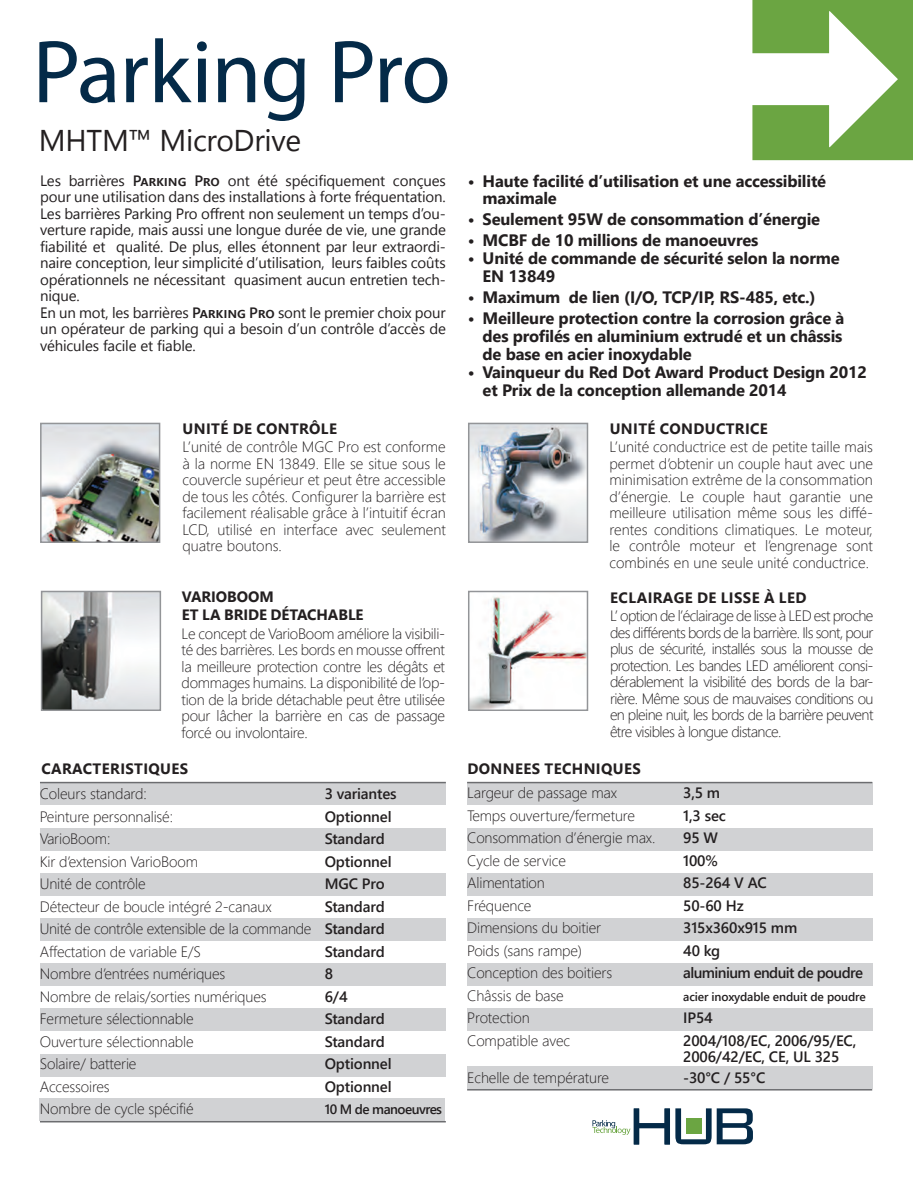
<style>
.page{position:relative;width:913px;height:1183px;background:#fff}
.page>*{position:absolute;margin:0;border:0;box-sizing:border-box;transform-origin:0 0}
.t1{font:90px "Myriad Pro";letter-spacing:-.01em;color:#042a48}
.t2{font:30px "Segoe UI";letter-spacing:-.01em;color:#231f20}
.t3{font:700 16.5px/18px "Segoe UI";letter-spacing:-.01em;color:#231f20}
.t4{font:300 15px/16.5px "Segoe UI";letter-spacing:-.01em;color:#231f20;text-align:justify}
.t5{font:15px/16.5px "Segoe UI";letter-spacing:-.01em;color:#231f20}
.t6{font:600 15px/16.5px "Segoe UI";letter-spacing:-.01em;color:#231f20}
.t7{font:700 15px "Segoe UI";letter-spacing:.025em;color:#231f20}
.t8{font:700 15px/18.6px "Segoe UI";letter-spacing:-.005em;color:#231f20}
.t9{font:600 15px "Segoe UI";letter-spacing:-.04em;color:#231f20}
.t10{font:600 13.5px "Segoe UI";letter-spacing:-.04em;color:#231f20}
.t11{font:600 12px "Segoe UI";letter-spacing:-.01em;color:#231f20}
.s1{font-weight:600}
</style>
<div class="page">
<svg style="left:592px;top:1108px;width:161px;height:36px"></svg>
<img style="left:43px;top:426px;width:114px;height:114px">
<div style="left:40px;top:423px;width:120px;height:120px;border:2px solid #939598"></div>
<img style="left:471px;top:426px;width:114px;height:114px">
<div style="left:468px;top:423px;width:120px;height:120px;border:2px solid #939598"></div>
<img style="left:471px;top:596px;width:114px;height:112px">
<div style="left:468px;top:591px;width:120px;height:120px;border:2px solid #939598"></div>
<div style="left:467px;top:783px;width:405px;height:22px;background:#d1d2d4"></div>
<div style="left:467px;top:828px;width:405px;height:22px;background:#d1d2d4"></div>
<div style="left:467px;top:873px;width:405px;height:23px;background:#d1d2d4"></div>
<div style="left:467px;top:918px;width:405px;height:23px;background:#d1d2d4"></div>
<div style="left:467px;top:963px;width:405px;height:23px;background:#d1d2d4"></div>
<div style="left:467px;top:1009px;width:405px;height:22px;background:#d1d2d4"></div>
<div style="left:467px;top:1067px;width:405px;height:22px;background:#d1d2d4"></div>
<hr style="left:467px;top:782px;width:405px;height:1px;background:#6c6d70">
<hr style="left:467px;top:1089px;width:405px;height:2px;background:#6c6d70">
<div style="left:40px;top:783px;width:405px;height:22px;background:#d1d2d4"></div>
<div style="left:40px;top:828px;width:405px;height:22px;background:#d1d2d4"></div>
<div style="left:40px;top:873px;width:405px;height:23px;background:#d1d2d4"></div>
<div style="left:40px;top:918px;width:405px;height:23px;background:#d1d2d4"></div>
<div style="left:40px;top:963px;width:405px;height:23px;background:#d1d2d4"></div>
<div style="left:40px;top:1009px;width:405px;height:22px;background:#d1d2d4"></div>
<div style="left:40px;top:1054px;width:405px;height:22px;background:#d1d2d4"></div>
<div style="left:40px;top:1098px;width:405px;height:23px;background:#d1d2d4"></div>
<hr style="left:40px;top:782px;width:406px;height:1px;background:#6c6d70">
<hr style="left:40px;top:1121px;width:406px;height:1px;background:#6c6d70">
<img style="left:44px;top:594px;width:114px;height:114px">
<div style="left:41px;top:591px;width:120px;height:120px;border:2px solid #939598"></div>
<svg style="left:752px;top:0;width:161px;height:160px"></svg>
<h1 class="t1" style="left:33px;top:17px;width:420px">Parking Pro</h1>
<h2 class="t2" style="left:39px;top:118px;width:264px">MHTM™ MicroDrive</h2>
<p class="t5" style="left:40px;top:172px;width:407px">Les barrières <span class="s1">Parking Pro</span> ont été spécifiquement conçues pour une utilisation dans des installations à forte fréquentation.<br>Les barrières Parking Pro offrent non seulement un temps d’ou&shy;verture rapide, mais aussi une longue durée de vie, une grande fiabilité et qualité. De plus, elles étonnent par leur extraordi&shy;naire conception, leur simplicité d’utilisation, leurs faibles coûts opérationnels ne nécessitant quasiment aucun entretien tech&shy;nique.<br>En un mot, les barrières <span class="s1">Parking Pro</span> sont le premier choix pour un opérateur de parking qui a besoin d’un contrôle d’accès de véhicules facile et fiable.</p>
<p class="t7" style="left:183px;top:417px;width:156px">Unité de contrôle</p>
<p class="t4" style="left:182px;top:438px;width:265px">L’unité de contrôle MGC Pro est conforme à la norme EN 13849. Elle se situe sous le couvercle supérieur et peut être accessible de tous les côtés. Configurer la barrière est facilement réalisable grâce à l’intuitif écran LCD, utilisé en interface avec seulement quatre boutons.</p>
<p class="t8" style="left:182px;top:586px;width:183px">VarioBoom<br>et la bride détachable</p>
<p class="t4" style="left:182px;top:625px;width:265px">Le concept de VarioBoom améliore la visibili&shy;té des barrières. Les bords en mousse offrent la meilleure protection contre les dégâts et dommages humains. La disponibilité de l’op&shy;tion de la bride détachable peut être utilisée pour lâcher la barrière en cas de passage forcé ou involontaire.</p>
<p class="t3" style="left:483px;top:172px;width:345px;line-height:16.5px;text-indent:-15px">• Haute facilité d’utilisation et une accessibilité maximale</p>
<p class="t3" style="left:468px;top:209px;width:354px">• Seulement 95W de consommation d’énergie</p>
<p class="t3" style="left:468px;top:230px;width:292px">• MCBF de 10 millions de manoeuvres</p>
<p class="t3" style="left:483px;top:248px;width:359px;text-indent:-15px">• Unité de commande de sécurité selon la norme<br>EN 13849</p>
<p class="t3" style="left:468px;top:287px;width:349px">• Maximum de lien (I/O, TCP/IP, RS-485, etc.)</p>
<p class="t3" style="left:483px;top:308px;width:363px;text-align:justify;text-indent:-15px">• Meilleure protection contre la corrosion grâce à des profilés en aluminium extrudé et un châssis de base en acier inoxydable</p>
<p class="t3" style="left:483px;top:362px;width:386px;text-indent:-15px">• Vainqueur du Red Dot Award Product Design 2012 et Prix de la conception allemande 2014</p>
<p class="t7" style="left:610px;top:417px;width:160px">Unité conductrice</p>
<p class="t4" style="left:609px;top:438px;width:265px">L’unité conductrice est de petite taille mais permet d’obtenir un couple haut avec une minimisation extrême de la consommation d’énergie. Le couple haut garantie une meilleure utilisation même sous les diffé&shy;rentes conditions climatiques. Le moteur, le contrôle moteur et l’engrenage sont combinés en une seule unité conductrice.</p>
<p class="t7" style="left:610px;top:586px;width:179px">Eclairage de lisse à LED</p>
<p class="t4" style="left:610px;top:607px;width:265px">L’ option de l’éclairage de lisse à LED est proche des différents bords de la barrière. Ils sont, pour plus de sécurité, installés sous la mousse de protection. Les bandes LED améliorent consi&shy;dérablement la visibilité des bords de la bar&shy;rière. Même sous de mauvaises conditions ou en pleine nuit, les bords de la barrière peuvent être visibles à longue distance.</p>
<p class="t7" style="left:41px;top:757px;width:11px">CARACTERI</p>
<p class="t7" style="left:125px;top:757px;width:64px">STI QUES</p>
<p class="t7" style="left:467px;top:757px;width:12px">DONNEE</p>
<p class="t7" style="left:532px;top:757px;width:23px">S TECHNI</p>
<p class="t7" style="left:601px;top:757px;width:41px">QUES</p>
<p class="t4" style="left:40px;top:785px;width:108px">Coleurs standard:</p>
<p class="t6" style="left:325px;top:785px;width:73px">3 variantes</p>
<p class="t4" style="left:40px;top:808px;width:135px">Peinture personnalisé:</p>
<p class="t6" style="left:325px;top:808px;width:68px">Optionnel</p>
<p class="t4" style="left:40px;top:830px;width:72px">VarioBoom:</p>
<p class="t6" style="left:325px;top:830px;width:62px">Standard</p>
<p class="t4" style="left:40px;top:853px;width:160px">Kir d’extension VarioBoom</p>
<p class="t6" style="left:325px;top:853px;width:68px">Optionnel</p>
<p class="t4" style="left:40px;top:875px;width:107px">Unité de contrôle</p>
<p class="t6" style="left:325px;top:875px;width:61px">MGC Pro</p>
<p class="t4" style="left:40px;top:898px;width:233px">Détecteur de boucle intégré 2-canaux</p>
<p class="t4" style="left:40px;top:895px;width:346px;line-height:22.5px;text-indent:285px"><span class="s1">Standard </span>Unité de contrôle extensible de la commande <span class="s1">Standard </span>Affectation de variable E/S</p>
<p class="t6" style="left:325px;top:943px;width:62px">Standard</p>
<p class="t4" style="left:40px;top:965px;width:187px">Nombre d’entrées numériques</p>
<p class="t6" style="left:325px;top:965px;width:10px">8</p>
<p class="t4" style="left:40px;top:988px;width:228px">Nombre de relais/sorties numériques</p>
<p class="t6" style="left:325px;top:988px;width:24px">6/4</p>
<p class="t4" style="left:40px;top:1010px;width:155px">Fermeture sélectionnable</p>
<p class="t6" style="left:325px;top:1010px;width:62px">Standard</p>
<p class="t4" style="left:40px;top:1033px;width:155px">Ouverture sélectionnable</p>
<p class="t6" style="left:325px;top:1033px;width:62px">Standard</p>
<p class="t4" style="left:40px;top:1055px;width:98px">Solaire/ batterie</p>
<p class="t6" style="left:325px;top:1055px;width:68px">Optionnel</p>
<p class="t4" style="left:40px;top:1078px;width:72px">Accessoires</p>
<p class="t6" style="left:325px;top:1078px;width:68px">Optionnel</p>
<p class="t4" style="left:40px;top:1100px;width:155px">Nombre de cycle spécifié</p>
<p class="t10" style="left:325px;top:1099px;width:119px">10 M de manoeuvres</p>
<p class="t4" style="left:467px;top:784px;width:151px">Largeur de passage max</p>
<p class="t6" style="left:683px;top:784px;width:39px">3,5 m</p>
<p class="t4" style="left:467px;top:806px;width:169px">Temps ouverture/fermeture</p>
<p class="t6" style="left:683px;top:806px;width:44px">1,3 sec</p>
<p class="t4" style="left:467px;top:829px;width:190px">Consommation d’énergie max.</p>
<p class="t6" style="left:683px;top:829px;width:36px">95 W</p>
<p class="t4" style="left:467px;top:851px;width:100px">Cycle de service</p>
<p class="t6" style="left:683px;top:851px;width:36px">100%</p>
<p class="t4" style="left:467px;top:874px;width:79px">Alimentation</p>
<p class="t6" style="left:683px;top:874px;width:85px">85-264 V AC</p>
<p class="t4" style="left:467px;top:896px;width:66px">Fréquence</p>
<p class="t6" style="left:683px;top:896px;width:62px">50-60 Hz</p>
<p class="t4" style="left:467px;top:919px;width:135px">Dimensions du boitier</p>
<p class="t6" style="left:683px;top:919px;width:116px">315x360x915 mm</p>
<p class="t4" style="left:467px;top:941px;width:116px">Poids (sans rampe)</p>
<p class="t6" style="left:683px;top:941px;width:39px">40 kg</p>
<p class="t4" style="left:467px;top:964px;width:146px">Conception des boitiers</p>
<p class="t9" style="left:683px;top:961px;width:181px">aluminium enduit de poudre</p>
<p class="t4" style="left:467px;top:986px;width:98px">Châssis de base</p>
<p class="t11" style="left:683px;top:987px;width:184px">acier inoxydable enduit de poudre</p>
<p class="t4" style="left:467px;top:1009px;width:64px">Protection</p>
<p class="t6" style="left:683px;top:1009px;width:31px">IP54</p>
<p class="t4" style="left:467px;top:1031px;width:104px">Compatible avec</p>
<p class="t6" style="left:683px;top:1031px;width:175px">2004/108/EC, 2006/95/EC,<br>2006/42/EC, CE, UL 325</p>
<p class="t4" style="left:467px;top:1069px;width:143px">Echelle de température</p>
<p class="t6" style="left:683px;top:1069px;width:84px">-30°C / 55°C</p>
</div>
